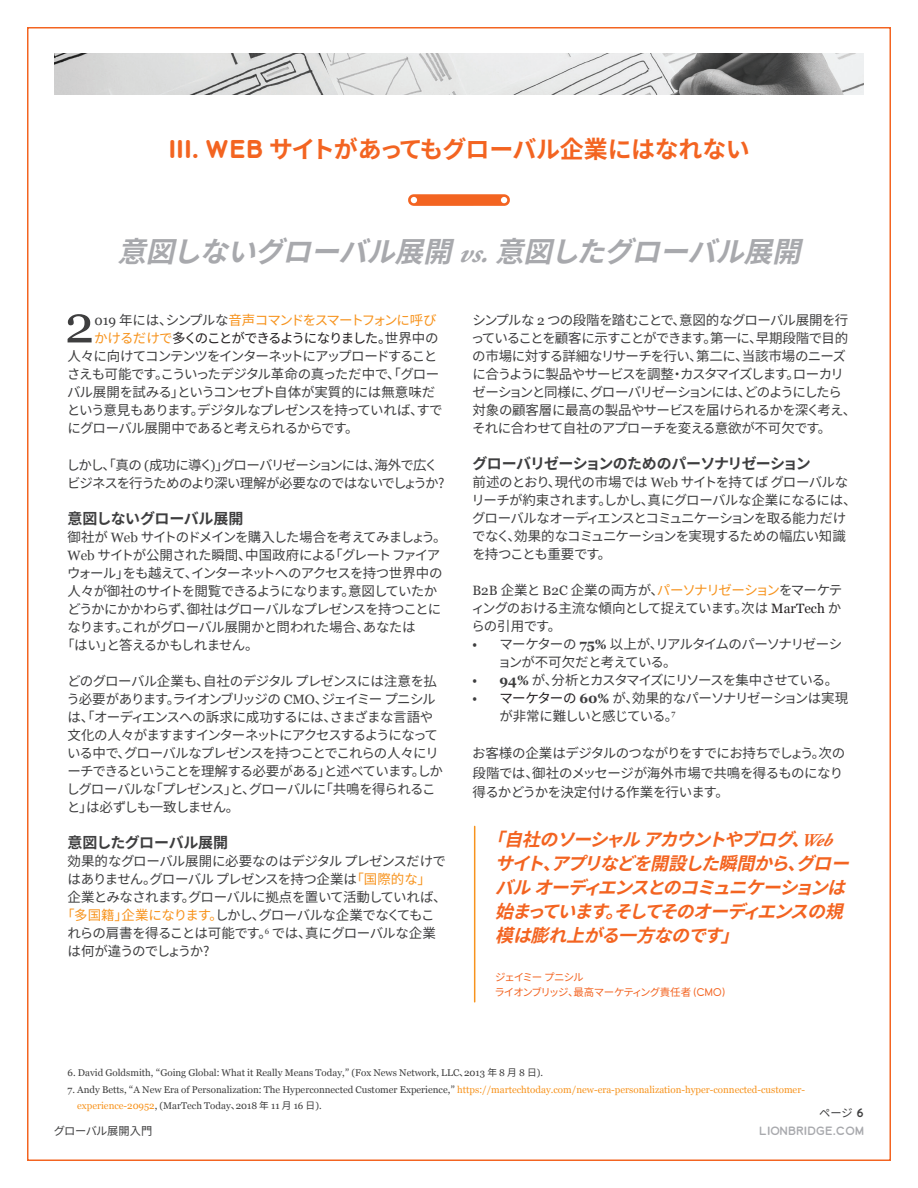
<style>
.page{position:relative;width:918px;height:1188px;background:#fff}
.page>*{position:absolute;margin:0;border:0;box-sizing:border-box;transform-origin:0 0}
.Lion_Body{font:52.5px "Georgia";color:#3e3e3f}
.Lion_Main_Title{font:italic 700 28.5px "Noto Sans CJ Kjp";color:#a8a9ad}
.Lion_Main_Title-2{font:700 24px "Noto Sans CJ Kjp";letter-spacing:-.03em;color:#f36421}
.t1{font:italic 700 18px/24px "Noto Sans CJ Kjp";color:#f36421}
.t2{font:700 15px "Noto Sans CJ Kjp";letter-spacing:-.04em;color:#3e3e3f}
.t3{font:700 15px "Noto Sans CJ Kjp";letter-spacing:-.015em;color:#3e3e3f}
.t4{font:700 15px "Noto Sans CJ Kjp";letter-spacing:-.02em;color:#3e3e3f}
.t5{font:13.5px/18px "Noto Sans CJ Kjp";letter-spacing:-.06em;color:#3e3e3f}
.t6{font:13.5px/19.5px "Noto Sans CJ Kjp";letter-spacing:-.035em;color:#3e3e3f}
.t7{font:13.5px "Noto Sans CJ Kjp";letter-spacing:-.08em;color:#3e3e3f}
.t8{font:13.5px "Noto Sans CJ Kjp";letter-spacing:-.09em;color:#3e3e3f}
.t9{font:13.5px "Noto Sans CJ Kjp";letter-spacing:-.04em;color:#3e3e3f}
.t10{font:13.5px "Noto Sans CJ Kjp";letter-spacing:-.07em;color:#f7931d}
.t11{font:13.5px "Noto Sans CJ Kjp";letter-spacing:-.015em;color:#3e3e3f}
.t12{font:13.5px "Noto Sans CJ Kjp";letter-spacing:-.03em;color:#3e3e3f}
.t13{font:13.5px "Noto Sans CJ Kjp";letter-spacing:-.085em;color:#3e3e3f}
.t14{font:13.5px "Noto Sans CJ Kjp";letter-spacing:-.09em;color:#231f20}
.t15{font:13.5px "Noto Sans CJ Kjp";letter-spacing:-.095em;color:#3e3e3f}
.t16{font:11.25px "Lionbridge Sans";color:#a8a9ad}
.t17{font:11.25px "Noto Sans CJ Kjp";letter-spacing:-.015em;color:#3e3e3f}
.t18{font:10.5px/15px "Noto Sans CJ Kjp";letter-spacing:-.1em;color:#f36421}
.t19{font:9.75px/16.5px "Georgia";color:#3f3f3f}
.s1{font-family:"Lionbridge Sans"}
.s2{font-family:"Adobe Garamond Pro"}
.s3{font-family:"Georgia";color:#3e3e3f}
.s4{color:#3e3e3f}
.s5{color:#f7931d}
.s6{font-family:"Georgia"}
.s7{font-family:"Georgia";color:#231f20}
.s8{font-family:"Georgia";font-weight:700}
.s9{color:#231f20}
.s10{font-family:"Lionbridge Sans";font-weight:300}
.s11{font-family:"Noto Sans CJ Kjp"}
.s12{font-family:"Noto Sans CJ Kjp";color:#f7931d}
</style>
<div class="page">
<hr style="left:474px;top:826px;width:1px;height:176px;background:#f7931d">
<svg style="left:408px;top:194px;width:102px;height:12px"></svg>
<img style="left:54px;top:53px;width:810px;height:41px">
<p class="Lion_Main_Title-2" style="left:168px;top:136px;width:583px"><span class="s1">III. WEB</span> サイトがあってもグローバル企業にはなれない</p>
<p class="Lion_Main_Title" style="left:117px;top:235px;width:702px">意図しないグローバル展開<span class="s2">vs.</span>意図したグローバル展開</p>
<p class="t10" style="left:95px;top:312px;width:344px"><span class="s3">019</span> <span class="s4">年には、シンプルな</span>音声コマンドをスマートフォンに呼び</p>
<p class="t14" style="left:94px;top:330px;width:346px"><span class="s5">かけるだけで</span>多くのことができるようになりました。<span class="s4">世界中の</span></p>
<p class="t8" style="left:68px;top:348px;width:372px">人々に向けてコンテンツをインターネットにアップロードすること</p>
<p class="t5" style="left:67px;top:365px;width:374px">さえも可能です。こういったデジタル革命の真っただ中で、「グロー</p>
<p class="t11" style="left:67px;top:384px;width:370px">バル展開を試みる」というコンセプト自体が実質的には無意味だ</p>
<p class="t7" style="left:67px;top:402px;width:377px">という意見もあります。デジタルなプレゼンスを持っていれば、すで</p>
<p class="t5" style="left:67px;top:419px;width:293px">にグローバル展開中であると考えられるからです。</p>
<p class="t5" style="left:66px;top:457px;width:380px">しかし、「真の <span class="s6">(</span>成功に導く<span class="s6">)</span>」グローバリゼーションには、海外で広くビジネスを行うためのより深い理解が必要なのではないでしょうか?</p>
<p class="t3" style="left:68px;top:511px;width:177px">意図しないグローバル展開</p>
<p class="t5" style="left:68px;top:529px;width:381px">御社が <span class="s6">Web</span> サイトのドメインを購入した場合を考えてみましょう。</p>
<p class="t5" style="left:68px;top:547px;width:374px"><span class="s6">Web</span> サイトが公開された瞬間、中国政府による「グレート ファイア</p>
<p class="t5" style="left:67px;top:565px;width:377px">ウォール」をも越えて、インターネットへのアクセスを持つ世界中の</p>
<p class="t5" style="left:68px;top:583px;width:371px">人々が御社のサイトを閲覧できるようになります。意図していたか</p>
<p class="t5" style="left:67px;top:601px;width:375px">どうかにかかわらず、御社はグローバルなプレゼンスを持つことに</p>
<p class="t6" style="left:68px;top:618px;width:350px">なります。これがグローバル展開かと問われた場合、あなたは</p>
<p class="t5" style="left:61px;top:637px;width:199px">「はい」と答えるかもしれません。</p>
<p class="t5" style="left:66px;top:673px;width:378px">どのグローバル企業も、自社のデジタル プレゼンスには注意を払う必要があります。ライオンブリッジの <span class="s6">CMO</span>、ジェイミー プニシルは、「オーディエンスへの訴求に成功するには、さまざまな言語や文化の人々がますますインターネットにアクセスするようになっている中で、グローバルなプレゼンスを持つことでこれらの人々にリーチできるということを理解する必要がある」と述べています。しかしグローバルな「プレゼンス」と、グローバルに「共鳴を得られること」は必ずしも一致しません。</p>
<p class="t4" style="left:68px;top:835px;width:162px">意図したグローバル展開</p>
<p class="t12" style="left:68px;top:854px;width:380px">効果的なグローバル展開に必要なのはデジタル プレゼンスだけで</p>
<p class="t5" style="left:68px;top:871px;width:365px">はありません。グローバル プレゼンスを持つ企業は<span class="s5">「国際的な」</span></p>
<p class="t9" style="left:68px;top:890px;width:381px">企業とみなされます。グローバルに拠点を置いて活動していれば、</p>
<p class="t5" style="left:61px;top:907px;width:375px"><span class="s5">「多国籍」企業になります。</span>しかし、グローバルな企業でなくてもこ</p>
<p class="t5" style="left:68px;top:925px;width:370px">れらの肩書を得ることは可能です。<sup>6</sup> では、真にグローバルな企業</p>
<p class="t15" style="left:68px;top:944px;width:143px">は何が違うのでしょうか?</p>
<p class="Lion_Body" style="left:65px;top:286px;width:31px">2</p>
<p class="t5" style="left:471px;top:311px;width:387px">シンプルな <span class="s6">2</span> つの段階を踏むことで、意図的なグローバル展開を行っていることを顧客に示すことができます。第一に、早期段階で目的の市場に対する詳細なリサーチを行い、第二に、当該市場のニーズに合うように製品やサービスを調整・カスタマイズします。ローカリゼーションと同様に、グローバリゼーションには、どのようにしたら対象の顧客層に最高の製品やサービスを届けられるかを深く考え、それに合わせて自社のアプローチを変える意欲が不可欠です。</p>
<p class="t2" style="left:472px;top:455px;width:340px">グローバリゼーションのためのパーソナリゼーション</p>
<p class="t5" style="left:472px;top:473px;width:387px">前述のとおり、現代の市場では <span class="s6">Web</span> サイトを持てば グローバルなリーチが約束されます。しかし、真にグローバルな企業になるには、グローバルなオーディエンスとコミュニケーションを取る能力だけでなく、効果的なコミュニケーションを実現するための幅広い知識を持つことも重要です。</p>
<p class="t5" style="left:471px;top:581px;width:372px;text-align:justify"><span class="s6">B2B</span> 企業と <span class="s6">B2C</span> 企業の両方が、<span class="s5">パーソナリゼーション</span>をマーケティングのおける主流な傾向として捉えています。次は <span class="s7">MarTech</span> からの引用です。</p>
<p class="t5" style="left:498px;top:635px;width:346px;text-indent:-25px">• マーケターの <span class="s8">75%</span> 以上が、リアルタイムのパーソナリゼーションが不可欠だと考えている。</p>
<p class="t13" style="left:472px;top:672px;width:367px">• <span class="s8">94%</span> が、分析とカスタマイズにリソースを集中させている。</p>
<p class="t5" style="left:499px;top:689px;width:350px;text-indent:-27px">• <span class="s9">マーケターの</span> <span class="s8">60%</span> が、効果的なパーソナリゼーションは実現が非常に難しいと感じている。<sup>7</sup></p>
<p class="t6" style="left:472px;top:744px;width:375px">お客様の企業はデジタルのつながりをすでにお持ちでしょう。次の段階では、御社のメッセージが海外市場で共鳴を得るものになり得るかどうかを決定付ける作業を行います。</p>
<p class="t1" style="left:495px;top:828px;width:366px;text-indent:-9px">「自社のソーシャルアカウントやブログ、<span class="s2">Web</span>サイト、アプリなどを開設した瞬間から、グローバルオーディエンスとのコミュニケーションは始まっています。そしてそのオーディエンスの規模は膨れ上がる一方なのです」</p>
<p class="t18" style="left:494px;top:970px;width:232px">ジェイミー プニシル<br>ライオンブリッジ、最高マーケティング責任者 <span class="s10">(CMO)</span></p>
<p class="t19" style="left:68px;top:1064px;width:477px">6. David Goldsmith, <span class="s11">“</span>Going Global<span class="s11">:</span> What it Really Means Today,<span class="s11">”</span> (Fox News Network, LLC<span class="s11">、</span>2013 <span class="s11">年</span> 8 <span class="s11">月</span> 8 <span class="s11">日</span>).</p>
<p class="t19" style="left:77px;top:1081px;width:729px;text-indent:-10px">7. Andy Betts, <span class="s11">“</span>A New Era of Personalization<span class="s11">:</span> The Hyperconnected Customer Experience,<span class="s11">”</span> <span class="s5">https</span><span class="s12">:</span><span class="s5">//martechtoday.com/new-era-personalization-hyper-connected-customer&shy;experience-20952</span>, (MarTech Today<span class="s11">、</span>2018 <span class="s11">年</span> 11 <span class="s11">月</span> 16 <span class="s11">日</span>).</p>
<p class="t17" style="left:819px;top:1107px;width:46px">ページ <span class="s1">6</span></p>
<p class="t16" style="left:759px;top:1123px;width:106px">LIONBRIDGE.COM</p>
<p class="t17" style="left:54px;top:1124px;width:100px">グローバル展開入門</p>
</div>
